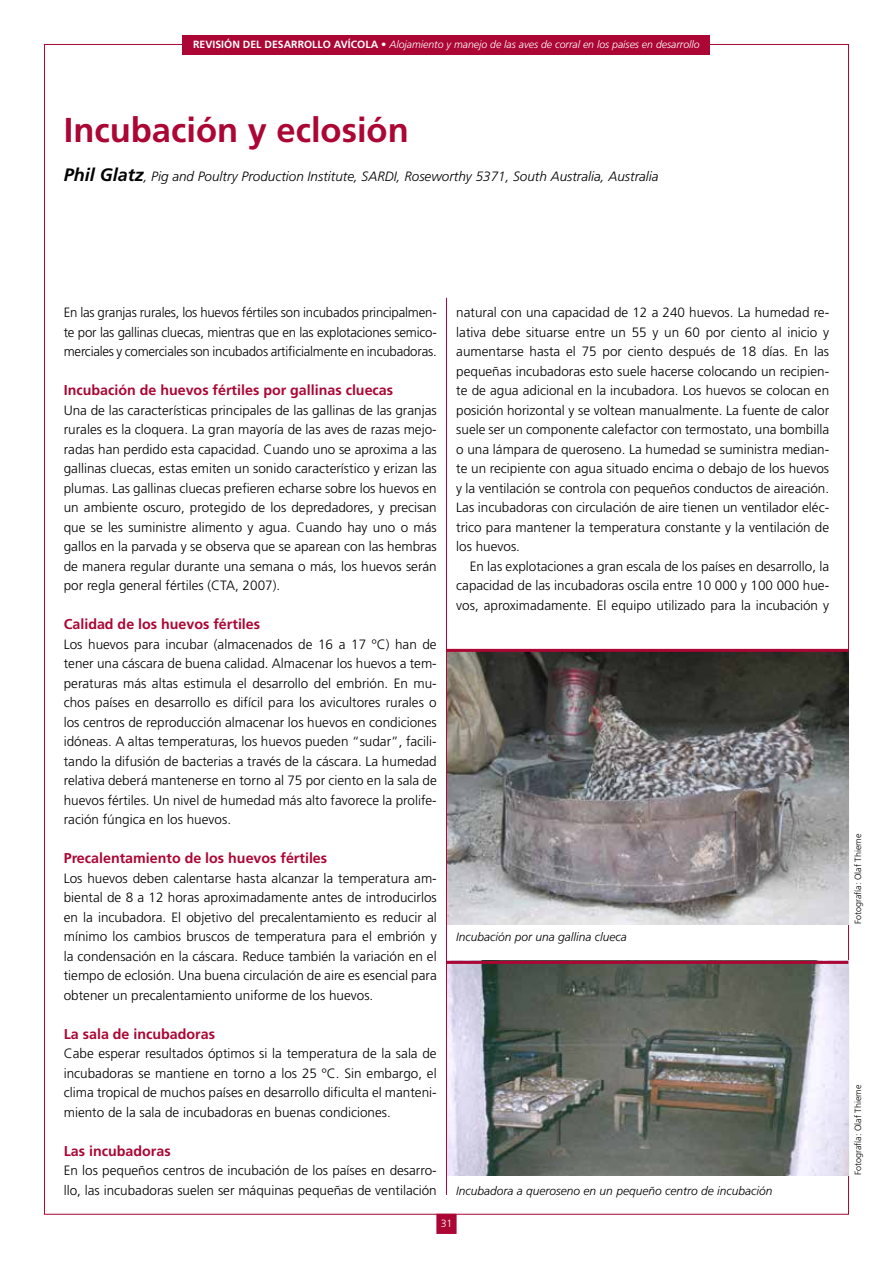
<style>
.page{position:relative;width:893px;height:1263px;background:#fff}
.page>*{position:absolute;margin:0;border:0;box-sizing:border-box;transform-origin:0 0}
.t1{font:700 34.5px "Frutiger LT Std";color:#ab0634}
.t2{font:700 14.25px "Frutiger LT Std";color:#ab0634}
.t3{font:300 13.5px/19.5px "Frutiger LT Std";color:#000;text-align:justify}
.t4{font:italic 300 13.5px "Frutiger LT Std";color:#000}
.t5{font:italic 300 12px "Frutiger LT Std";color:#000}
.t6{font:italic 300 10.5px "Frutiger LT Std";color:#fff}
.t7{font:300 10.5px "Frutiger LT Std";color:#fff}
.t8{font:300 9px "Frutiger LT Std";color:#000}
.s1{font-weight:700;font-style:normal}
.s2{font-weight:700;font-size:18px}
</style>
<div class="page">
<div style="left:437px;top:1214px;width:19px;height:19px;background:#ab0634"></div>
<div style="left:183px;top:35px;width:527px;height:19px;background:#ab0634"></div>
<img style="left:447px;top:961px;width:402px;height:214px">
<img style="left:447px;top:650px;width:402px;height:274px">
<hr style="left:447px;top:649px;width:401px;height:3px;background:#ab0634">
<hr style="left:446px;top:961px;width:402px;height:3px;background:#ab0634">
<hr style="left:446px;top:298px;width:1px;height:897px;background:#ab0634">
<p class="t6" style="left:193px;top:38px;width:508px"><span class="s1">REVISIÓN DEL DESARROLLO AVÍCOLA •</span> Alojamiento y manejo de las aves de corral en los países en desarrollo</p>
<h1 class="t1" style="left:64px;top:110px;width:346px">Incubación y eclosión</h1>
<p class="t4" style="left:64px;top:168px;width:596px"><span class="s2">Phil Glatz</span>, Pig and Poultry Production Institute, SARDI, Roseworthy 5371, South Australia, Australia</p>
<p class="t3" style="left:64px;top:303px;width:374px">En las granjas rurales, los huevos fértiles son incubados principalmen&shy;te por las gallinas cluecas, mientras que en las explotaciones semico&shy;merciales y comerciales son incubados artificialmente en incubadoras.</p>
<p class="t2" style="left:64px;top:382px;width:331px">Incubación de huevos fértiles por gallinas cluecas</p>
<p class="t3" style="left:64px;top:401px;width:374px">Una de las características principales de las gallinas de las granjas rurales es la cloquera. La gran mayoría de las aves de razas mejo&shy;radas han perdido esta capacidad. Cuando uno se aproxima a las gallinas cluecas, estas emiten un sonido característico y erizan las plumas. Las gallinas cluecas prefieren echarse sobre los huevos en un ambiente oscuro, protegido de los depredadores, y precisan que se les suministre alimento y agua. Cuando hay uno o más gallos en la parvada y se observa que se aparean con las hembras de manera regular durante una semana o más, los huevos serán por regla general fértiles (CTA, 2007).</p>
<p class="t2" style="left:64px;top:616px;width:198px">Calidad de los huevos fértiles</p>
<p class="t3" style="left:64px;top:635px;width:374px">Los huevos para incubar (almacenados de 16 a 17 ºC) han de tener una cáscara de buena calidad. Almacenar los huevos a tem&shy;peraturas más altas estimula el desarrollo del embrión. En mu&shy;chos países en desarrollo es difícil para los avicultores rurales o los centros de reproducción almacenar los huevos en condiciones idóneas. A altas temperaturas, los huevos pueden “sudar”, facili&shy;tando la difusión de bacterias a través de la cáscara. La humedad relativa deberá mantenerse en torno al 75 por ciento en la sala de huevos fértiles. Un nivel de humedad más alto favorece la prolife&shy;ración fúngica en los huevos.</p>
<p class="t2" style="left:64px;top:850px;width:265px">Precalentamiento de los huevos fértiles</p>
<p class="t3" style="left:64px;top:869px;width:374px">Los huevos deben calentarse hasta alcanzar la temperatura am&shy;biental de 8 a 12 horas aproximadamente antes de introducirlos en la incubadora. El objetivo del precalentamiento es reducir al mínimo los cambios bruscos de temperatura para el embrión y la condensación en la cáscara. Reduce también la variación en el tiempo de eclosión. Una buena circulación de aire es esencial para obtener un precalentamiento uniforme de los huevos.</p>
<p class="t2" style="left:64px;top:1025px;width:153px">La sala de incubadoras</p>
<p class="t3" style="left:64px;top:1044px;width:374px">Cabe esperar resultados óptimos si la temperatura de la sala de incubadoras se mantiene en torno a los 25 ºC. Sin embargo, el clima tropical de muchos países en desarrollo dificulta el manteni&shy;miento de la sala de incubadoras en buenas condiciones.</p>
<p class="t2" style="left:64px;top:1142px;width:108px">Las incubadoras</p>
<p class="t3" style="left:64px;top:1161px;width:374px">En los pequeños centros de incubación de los países en desarro&shy;llo, las incubadoras suelen ser máquinas pequeñas de ventilación</p>
<p class="t3" style="left:456px;top:303px;width:374px">natural con una capacidad de 12 a 240 huevos. La humedad re&shy;lativa debe situarse entre un 55 y un 60 por ciento al inicio y aumentarse hasta el 75 por ciento después de 18 días. En las pequeñas incubadoras esto suele hacerse colocando un recipien&shy;te de agua adicional en la incubadora. Los huevos se colocan en posición horizontal y se voltean manualmente. La fuente de calor suele ser un componente calefactor con termostato, una bombilla o una lámpara de queroseno. La humedad se suministra median&shy;te un recipiente con agua situado encima o debajo de los huevos y la ventilación se controla con pequeños conductos de aireación.<br>Las incubadoras con circulación de aire tienen un ventilador eléc&shy;trico para mantener la temperatura constante y la ventilación de los huevos.</p>
<p class="t3" style="left:456px;top:556px;width:374px;text-indent:14px">En las explotaciones a gran escala de los países en desarrollo, la capacidad de las incubadoras oscila entre 10 000 y 100 000 hue&shy;vos, aproximadamente. El equipo utilizado para la incubación y</p>
<p class="t5" style="left:456px;top:930px;width:172px">Incubación por una gallina clueca</p>
<p class="t5" style="left:456px;top:1184px;width:318px">Incubadora a queroseno en un pequeño centro de incubación</p>
<p class="t7" style="left:441px;top:1217px;width:13px">31</p>
<p class="t8" style="left:853px;top:924px;width:92px;rotate:-90deg">Fotografía: Olaf Thieme</p>
<p class="t8" style="left:853px;top:1175px;width:92px;rotate:-90deg">Fotografía: Olaf Thieme</p>
</div>
